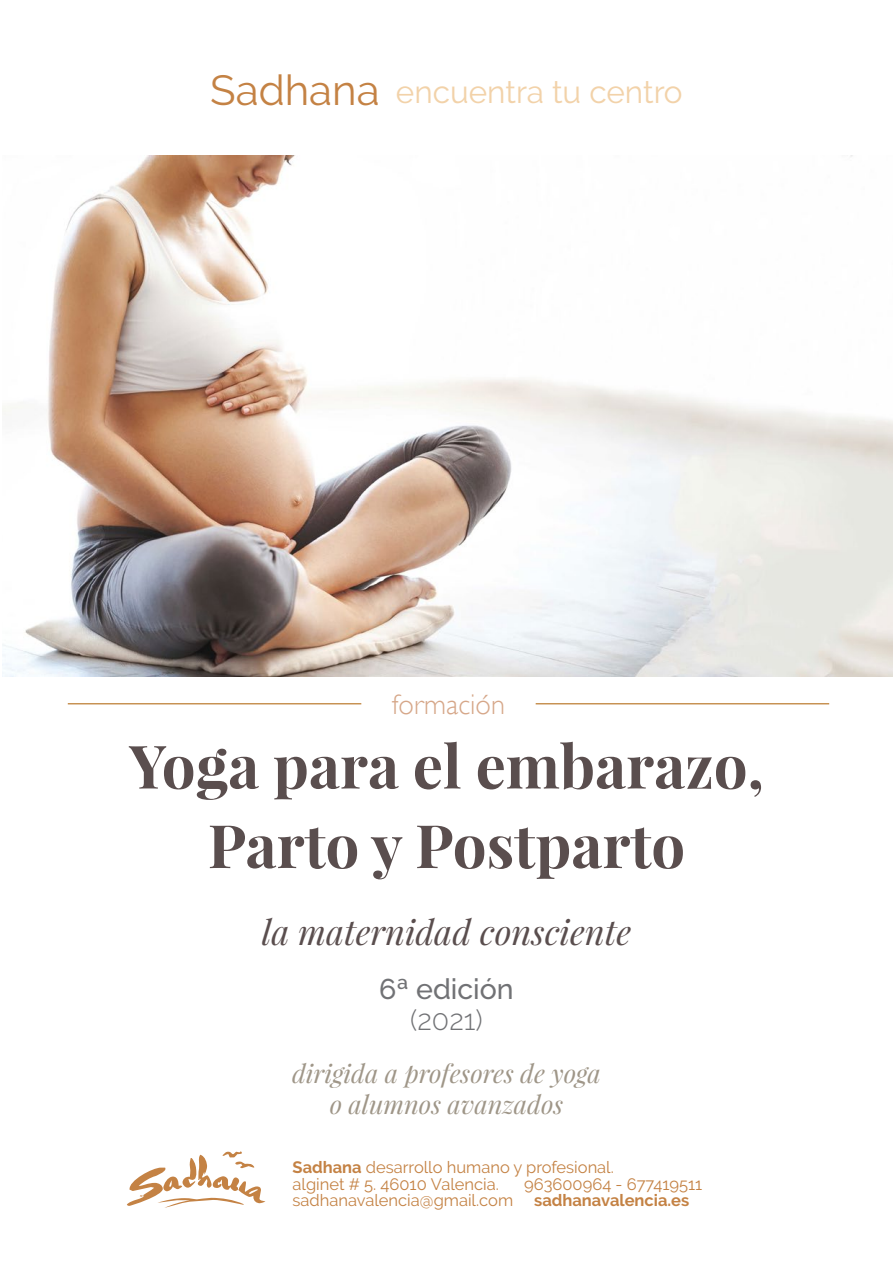
<style>
.page{position:relative;width:893px;height:1263px;background:#fff}
.page>*{position:absolute;margin:0;border:0;box-sizing:border-box;transform-origin:0 0}
.t1{font:700 60px/79.5px "Playfair Display";color:#5a4e4e;text-align:center}
.t2{font:italic 34.5px "Playfair Display";color:#5a4e4e}
.t3{font:31.5px "Raleway";color:#f2d2a9}
.t4{font:500 28.5px/31.5px "Raleway";color:#717275;text-align:center}
.t5{font:300 28.5px "Gill Sans";color:#d6a789}
.t6{font:italic 25.5px "Playfair Display";color:#9f9688}
.t7{font:16.5px/16.5px "Raleway";color:#c48244}
.t8{font:700 16.5px "Raleway";color:#c48244}
.s1{font-size:42px;color:#c48244}
.s2{font-weight:300}
.s3{font-weight:700}
</style>
<div class="page">
<svg style="left:127px;top:1151px;width:138px;height:57px"></svg>
<img style="left:2px;top:155px;width:891px;height:521px">
<hr style="left:68px;top:703px;width:293px;height:1px;background:#ac5e00">
<hr style="left:536px;top:703px;width:293px;height:1px;background:#ac5e00">
<h3 class="t3" style="left:210px;top:73px;width:474px"><span class="s1">Sadhana</span> encuentra tu centro</h3>
<p class="t5" style="left:392px;top:688px;width:115px">formación</p>
<p class="t1" style="left:129px;top:726px;width:636px">Yoga para el embarazo,<br>Parto y Postparto</p>
<p class="t2" style="left:262px;top:909px;width:371px">la maternidad consciente</p>
<p class="t4" style="left:379px;top:973px;width:136px">6ª edición <span class="s2">(2021)</span></p>
<p class="t6" style="left:292px;top:1057px;width:310px">dirigida a profesores de yoga</p>
<p class="t6" style="left:330px;top:1087px;width:235px">o alumnos avanzados</p>
<p class="t7" style="left:293px;top:1159px;width:323px"><span class="s3">Sadhana</span> desarrollo humano y profesional. alginet # 5. 46010 Valencia.</p>
<p class="t7" style="left:524px;top:1176px;width:180px">963600964 - 677419511</p>
<p class="t7" style="left:293px;top:1192px;width:222px">sadhanavalencia@gmail.com</p>
<p class="t8" style="left:534px;top:1191px;width:157px">sadhanavalencia.es</p>
</div>
